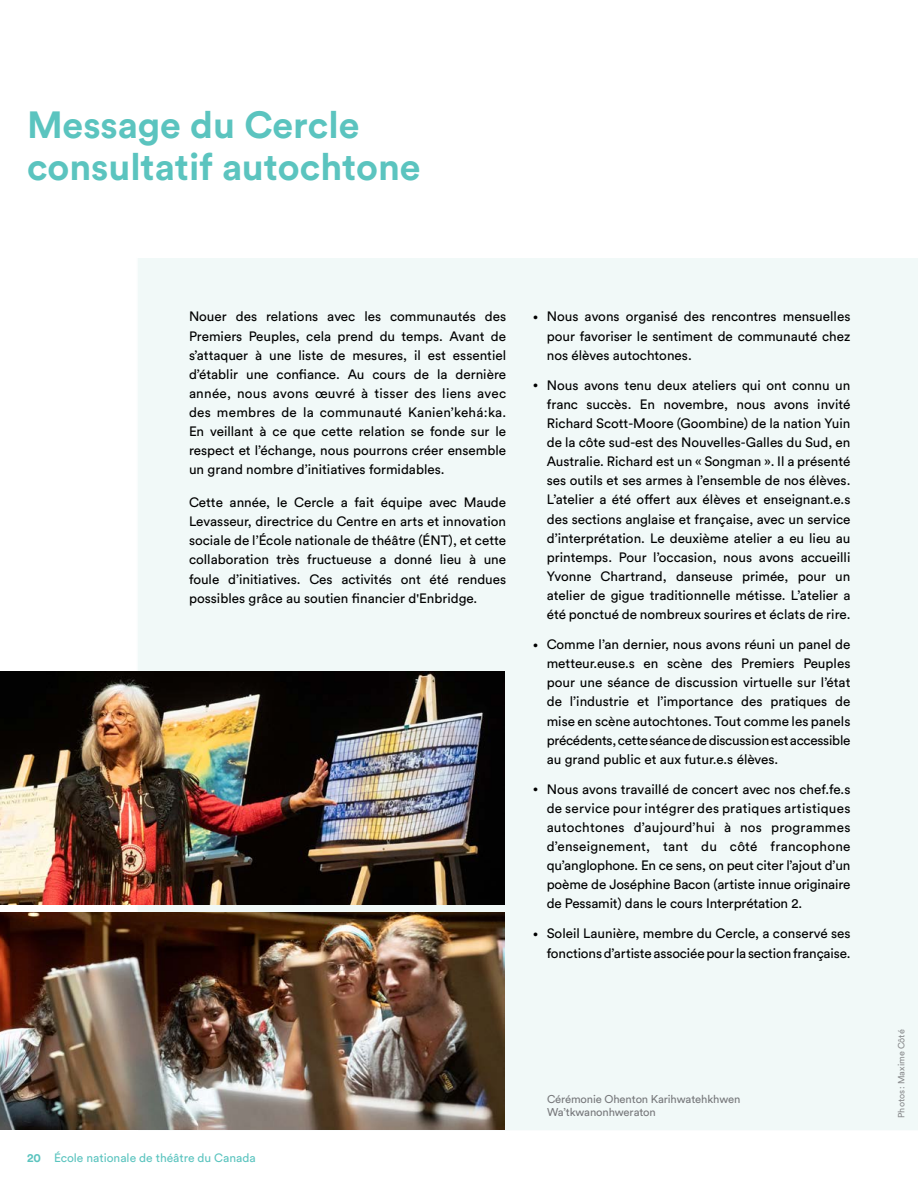
<style>
.page{position:relative;width:918px;height:1188px;background:#fff}
.page>*{position:absolute;margin:0;border:0;box-sizing:border-box;transform-origin:0 0}
.t1{font:700 37.5px/42px "Circular Pro";color:#5bc4bf}
.t2{font:13.5px/19.2px "Circular Pro";color:#000;text-align:justify}
.t3{font:12px "Circular Pro";color:#5bc4bf}
.t4{font:11.25px/13.5px "Circular Pro";letter-spacing:-.01em;color:#77787b}
.t5{font:9px "Circular Pro";letter-spacing:-.005em;color:#8a8c8e}
.s1{font-size:9px}
.s2{font-weight:700}
</style>
<div class="page">
<div style="left:136px;top:258px;width:782px;height:872px;background:#f1f9f8"></div>
<img style="left:0;top:912px;width:505px;height:218px">
<img style="left:0;top:672px;width:505px;height:232px">
<h1 class="t1" style="left:27px;top:103px;width:395px">Message du Cercle consultatif autochtone</h1>
<p class="t2" style="left:189px;top:306px;width:319px">Nouer des relations avec les communautés des Premiers Peuples, cela prend du temps. Avant de s’attaquer à une liste de mesures, il est essentiel d’établir une confiance. Au cours de la dernière année, nous avons œuvré à tisser des liens avec des membres de la communauté Kanien’kehá:ka.<br>En veillant à ce que cette relation se fonde sur le respect et l’échange, nous pourrons créer ensemble un grand nombre d’initiatives formidables.</p>
<p class="t2" style="left:189px;top:492px;width:319px">Cette année, le Cercle a fait équipe avec Maude Levasseur, directrice du Centre en arts et innovation sociale de l’École nationale de théâtre (ÉNT), et cette collaboration très fructueuse a donné lieu à une foule d’initiatives. Ces activités ont été rendues possibles grâce au soutien financier d'Enbridge.</p>
<p class="t2" style="left:547px;top:306px;width:305px;text-indent:-14px"><span class="s1">•</span> Nous avons organisé des rencontres mensuelles pour favoriser le sentiment de communauté chez nos élèves autochtones.</p>
<p class="t2" style="left:547px;top:375px;width:305px;text-indent:-14px"><span class="s1">•</span> Nous avons tenu deux ateliers qui ont connu un franc succès. En novembre, nous avons invité Richard Scott-Moore (Goombine) de la nation Yuin de la côte sud-est des Nouvelles-Galles du Sud, en Australie. Richard est un « Songman ». Il a présenté ses outils et ses armes à l’ensemble de nos élèves.<br>L’atelier a été offert aux élèves et enseignant.e.s des sections anglaise et française, avec un service d’interprétation. Le deuxième atelier a eu lieu au printemps. Pour l’occasion, nous avons accueilli Yvonne Chartrand, danseuse primée, pour un atelier de gigue traditionnelle métisse. L’atelier a été ponctué de nombreux sourires et éclats de rire.</p>
<p class="t2" style="left:547px;top:634px;width:305px;text-indent:-14px"><span class="s1">•</span> Comme l’an dernier, nous avons réuni un panel de metteur.euse.s en scène des Premiers Peuples pour une séance de discussion virtuelle sur l’état de l’industrie et l’importance des pratiques de mise en scène autochtones. Tout comme les panels précédents, cette séance de discussion est accessible au grand public et aux futur.e.s élèves.</p>
<p class="t2" style="left:547px;top:779px;width:305px;text-indent:-14px"><span class="s1">•</span> Nous avons travaillé de concert avec nos chef.fe.s de service pour intégrer des pratiques artistiques autochtones d’aujourd’hui à nos programmes d’enseignement, tant du côté francophone qu’anglophone. En ce sens, on peut citer l’ajout d’un poème de Joséphine Bacon (artiste innue originaire de Pessamit) dans le cours Interprétation 2.</p>
<p class="t2" style="left:533px;top:923px;width:319px;text-align:right"><span class="s1">•</span> Soleil Launière, membre du Cercle, a conservé ses fonctions d’artiste associée pour la section française.</p>
<p class="t3" style="left:27px;top:1150px;width:230px"><span class="s2">20</span> École nationale de théâtre du Canada</p>
<p class="t4" style="left:547px;top:1092px;width:195px">Cérémonie Ohenton Karihwatehkhwen<br>Wa’tkwanonhweraton</p>
<p class="t5" style="left:895px;top:1118px;width:90px;rotate:-90deg">Photos : Maxime Côté</p>
</div>
